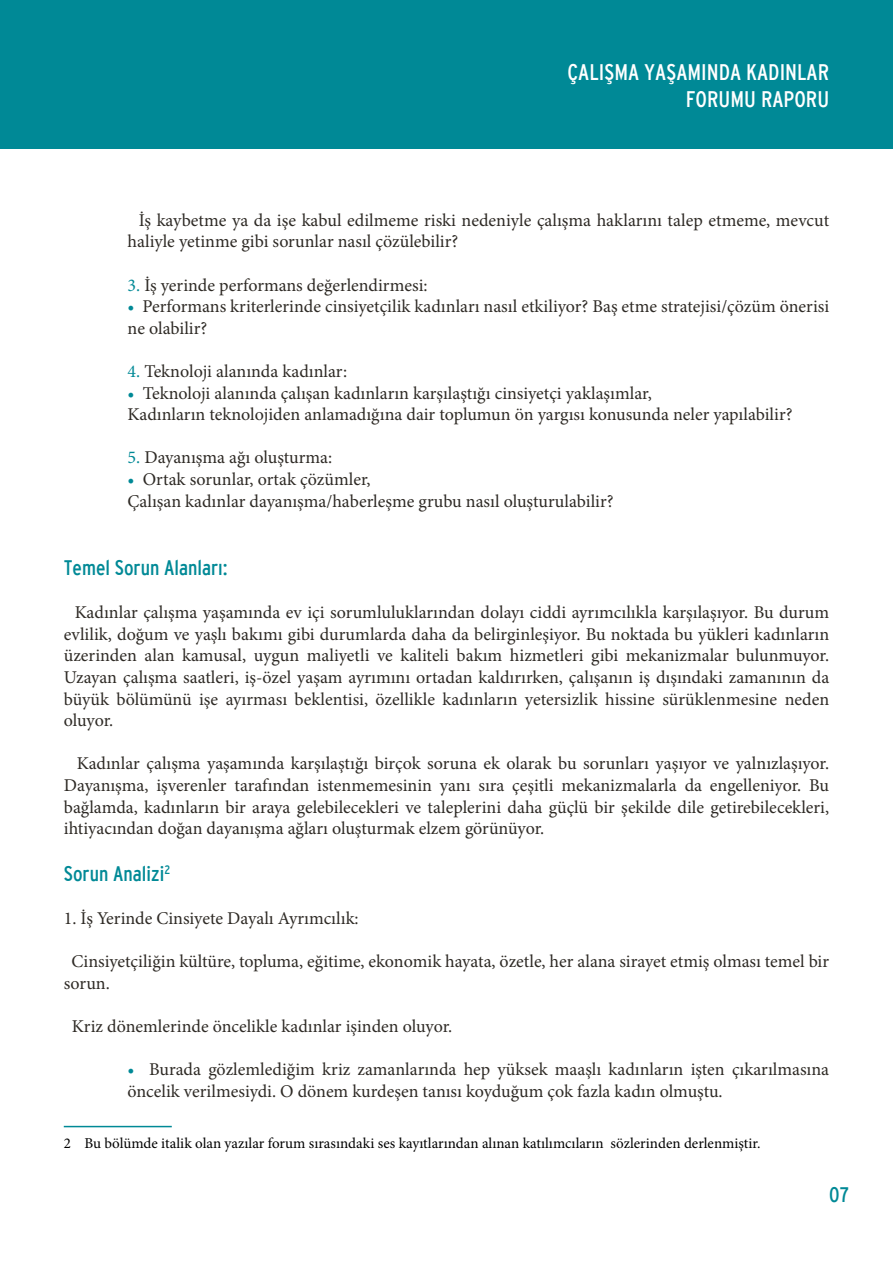
<style>
.page{position:relative;width:893px;height:1263px;background:#fff}
.page>*{position:absolute;margin:0;border:0;box-sizing:border-box;transform-origin:0 0}
.t1{font:condensed 22.5px/27px "Interstate";color:#fff;text-align:right}
.t2{font:condensed 21px "Interstate";color:#008996}
.t3{font:18px/21.6px "Minion Pro";color:#2e2a25}
.t4{font:15px "Minion Pro";color:#000}
.s1{color:#008996}
</style>
<div class="page">
<div style="left:0;top:0;width:893px;height:149px;background:#008996"></div>
<hr style="left:64px;top:1126px;width:108px;height:1px;background:#008996">
<p class="t1" style="left:567px;top:58px;width:263px">ÇALIŞMA YAŞAMINDA KADINLAR<br>FORUMU RAPORU</p>
<p class="t3" style="left:128px;top:209px;width:703px;text-indent:11px">İş kaybetme ya da işe kabul edilmeme riski nedeniyle çalışma haklarını talep etmeme, mevcut haliyle yetinme gibi sorunlar nasıl çözülebilir?</p>
<p class="t3" style="left:128px;top:274px;width:302px"><span class="s1">3.</span> İş yerinde performans değerlendirmesi:</p>
<p class="t3" style="left:128px;top:296px;width:703px"><span class="s1">•</span> Performans kriterlerinde cinsiyetçilik kadınları nasıl etkiliyor? Baş etme stratejisi/çözüm önerisi ne olabilir?</p>
<p class="t3" style="left:128px;top:360px;width:221px"><span class="s1">4.</span> Teknoloji alanında kadınlar:</p>
<p class="t3" style="left:128px;top:382px;width:666px"><span class="s1">•</span> Teknoloji alanında çalışan kadınların karşılaştığı cinsiyetçi yaklaşımlar,<br>Kadınların teknolojiden anlamadığına dair toplumun ön yargısı konusunda neler yapılabilir?</p>
<p class="t3" style="left:128px;top:447px;width:206px"><span class="s1">5.</span> Dayanışma ağı oluşturma:</p>
<p class="t3" style="left:128px;top:468px;width:488px"><span class="s1">•</span> Ortak sorunlar, ortak çözümler,<br>Çalışan kadınlar dayanışma/haberleşme grubu nasıl oluşturulabilir?</p>
<p class="t2" style="left:64px;top:555px;width:166px">Temel Sorun Alanları:</p>
<p class="t3" style="left:64px;top:602px;width:767px;text-align:justify;text-indent:11px">Kadınlar çalışma yaşamında ev içi sorumluluklarından dolayı ciddi ayrımcılıkla karşılaşıyor. Bu durum evlilik, doğum ve yaşlı bakımı gibi durumlarda daha da belirginleşiyor. Bu noktada bu yükleri kadınların üzerinden alan kamusal, uygun maliyetli ve kaliteli bakım hizmetleri gibi mekanizmalar bulunmuyor.<br>Uzayan çalışma saatleri, iş-özel yaşam ayrımını ortadan kaldırırken, çalışanın iş dışındaki zamanının da büyük bölümünü işe ayırması beklentisi, özellikle kadınların yetersizlik hissine sürüklenmesine neden oluyor.</p>
<p class="t3" style="left:64px;top:753px;width:767px;text-align:justify;text-indent:13px">Kadınlar çalışma yaşamında karşılaştığı birçok soruna ek olarak bu sorunları yaşıyor ve yalnızlaşıyor.<br>Dayanışma, işverenler tarafından istenmemesinin yanı sıra çeşitli mekanizmalarla da engelleniyor. Bu bağlamda, kadınların bir araya gelebilecekleri ve taleplerini daha güçlü bir şekilde dile getirebilecekleri, ihtiyacından doğan dayanışma ağları oluşturmak elzem görünüyor.</p>
<p class="t2" style="left:64px;top:861px;width:108px">Sorun Analizi<sup>2</sup></p>
<p class="t3" style="left:64px;top:908px;width:296px">1. İş Yerinde Cinsiyete Dayalı Ayrımcılık:</p>
<p class="t3" style="left:64px;top:951px;width:767px;text-indent:8px">Cinsiyetçiliğin kültüre, topluma, eğitime, ekonomik hayata, özetle, her alana sirayet etmiş olması temel bir sorun.</p>
<p class="t3" style="left:72px;top:1016px;width:382px">Kriz dönemlerinde öncelikle kadınlar işinden oluyor.</p>
<p class="t3" style="left:128px;top:1059px;width:703px"><span class="s1">•</span> Burada gözlemlediğim kriz zamanlarında hep yüksek maaşlı kadınların işten çıkarılmasına öncelik verilmesiydi. O dönem kurdeşen tanısı koyduğum çok fazla kadın olmuştu.</p>
<p class="t4" style="left:64px;top:1133px;width:698px">2 Bu bölümde italik olan yazılar forum sırasındaki ses kayıtlarından alınan katılımcıların sözlerinden derlenmiştir.</p>
<p class="t2" style="left:829px;top:1182px;width:21px">07</p>
</div>
